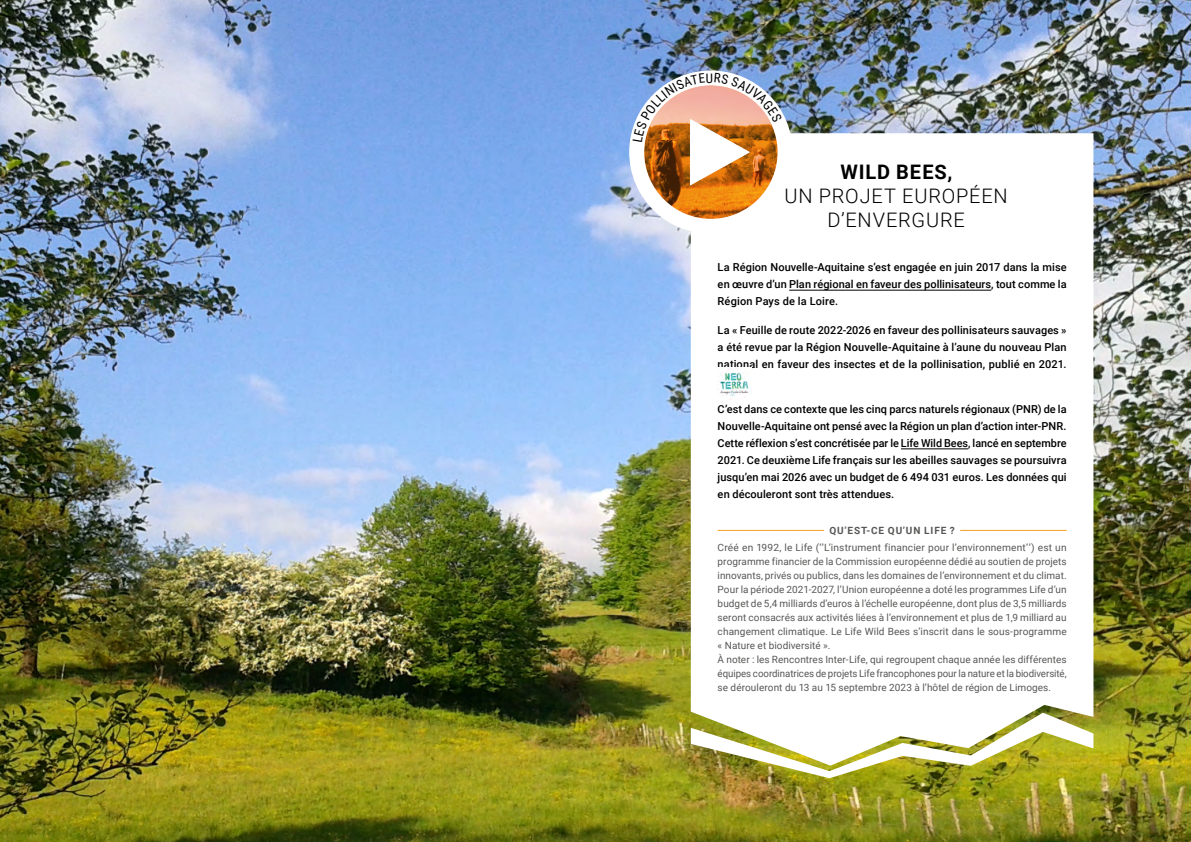
<style>
.page{position:relative;width:1191px;height:842px;background:#fff}
.page>*{position:absolute;margin:0;border:0;box-sizing:border-box;transform-origin:0 0}
.t1{font:300 20px/24px "Roboto";letter-spacing:.04em;color:#000;text-align:center}
.t2{font:700 20px "Roboto";letter-spacing:.045em;color:#000}
.t3{font:500 11px/17px "Roboto";letter-spacing:.005em;color:#000;text-align:justify}
.t4{font:10px/14px "Roboto";letter-spacing:.005em;color:#575756}
.t5{font:700 10px "Roboto";letter-spacing:.085em;color:#575756}
</style>
<div class="page">
<img style="left:0;top:0;width:1191px;height:842px">
<svg style="left:691px;top:133px;width:402px;height:645px"></svg>
<hr style="left:789px;top:290px;width:202px;height:1px;background:#000">
<hr style="left:901px;top:449px;width:67px;height:1px;background:#000">
<img style="left:717px;top:368px;width:34px;height:32px">
<img style="left:644px;top:186px;width:133px;height:33px">
<div style="left:629px;top:71px;width:163px;height:163px;border:15px solid #fff;border-radius:50%"></div>
<hr style="left:717px;top:530px;width:107px;height:1px;background:#f59c24">
<hr style="left:960px;top:530px;width:106px;height:1px;background:#f59c24">
<svg style="left:633px;top:73px;width:149px;height:113px"></svg>
<h1 class="t2" style="left:840px;top:158px;width:113px">WILD BEES,</h1>
<h1 class="t1" style="left:784px;top:183px;width:225px">UN PROJET EUROPÉEN<br>D’ENVERGURE</h1>
<p class="t3" style="left:717px;top:258px;width:350px">La Région Nouvelle-Aquitaine s’est engagée en juin 2017 dans la mise en œuvre d’un Plan régional en faveur des pollinisateurs, tout comme la Région Pays de la Loire.</p>
<p class="t3" style="left:717px;top:321px;width:350px">La « Feuille de route 2022-2026 en faveur des pollinisateurs sauvages » a été revue par la Région Nouvelle-Aquitaine à l’aune du nouveau Plan national en faveur des insectes et de la pollinisation, publié en 2021.</p>
<p class="t3" style="left:717px;top:400px;width:350px">C’est dans ce contexte que les cinq parcs naturels régionaux (PNR) de la Nouvelle-Aquitaine ont pensé avec la Région un plan d’action inter-PNR.<br>Cette réflexion s’est concrétisée par le Life Wild Bees, lancé en septembre 2021. Ce deuxième Life français sur les abeilles sauvages se poursuivra jusqu’en mai 2026 avec un budget de 6 494 031 euros. Les données qui en découleront sont très attendues.</p>
<p class="t5" style="left:829px;top:523px;width:127px">QU’EST-CE QU’UN LIFE ?</p>
<p class="t4" style="left:717px;top:540px;width:350px">Créé en 1992, le Life (‘’L’instrument financier pour l’environnement’’) est un programme financier de la Commission européenne dédié au soutien de projets innovants, privés ou publics, dans les domaines de l’environnement et du climat.<br>Pour la période 2021-2027, l’Union européenne a doté les programmes Life d’un budget de 5,4 milliards d’euros à l’échelle européenne, dont plus de 3,5 milliards seront consacrés aux activités liées à l’environnement et plus de 1,9 milliard au changement climatique. Le Life Wild Bees s’inscrit dans le sous-programme « Nature et biodiversité ».<br>À noter : les Rencontres Inter-Life, qui regroupent chaque année les différentes équipes coordinatrices de projets Life francophones pour la nature et la biodiversité, se dérouleront du 13 au 15 septembre 2023 à l’hôtel de région de Limoges.</p>
</div>
